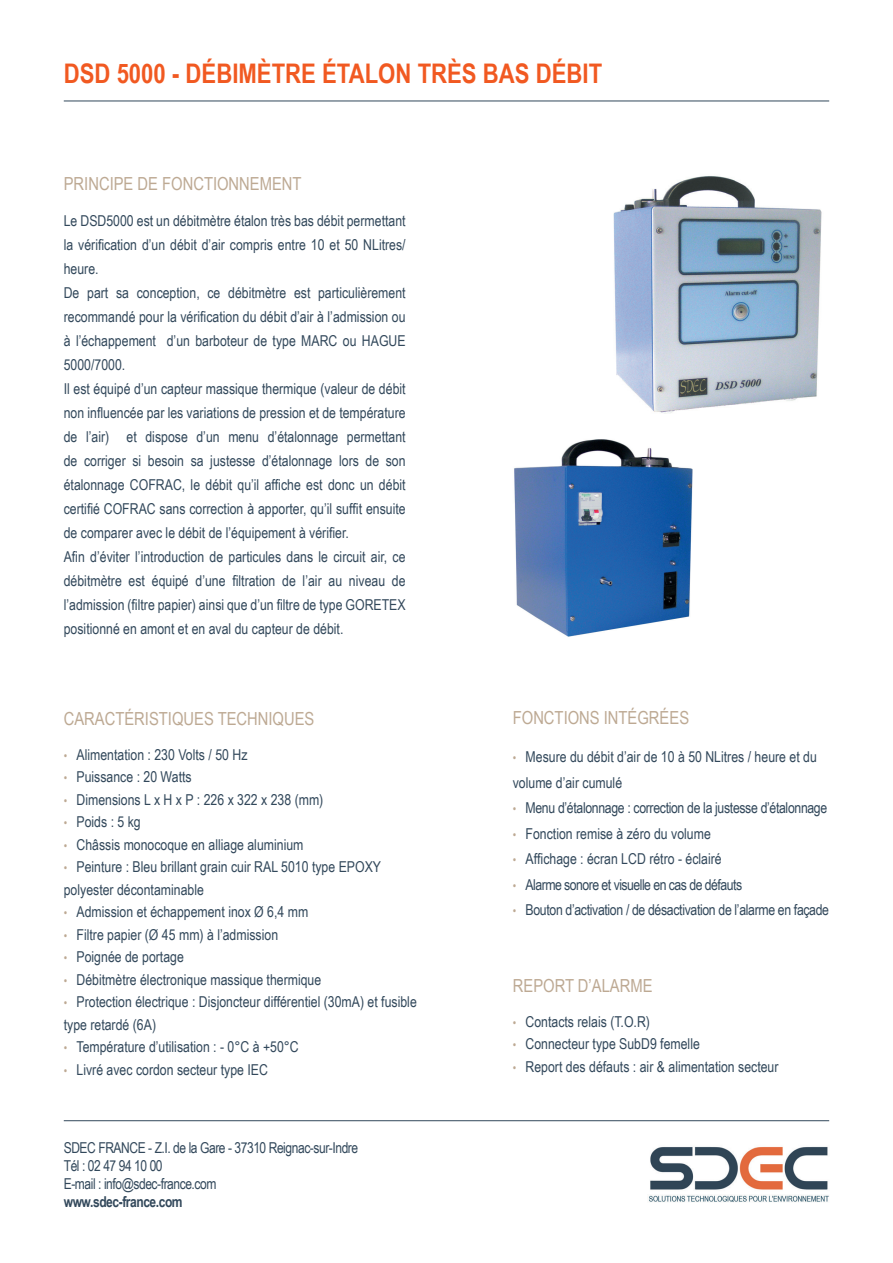
<style>
.page{position:relative;width:893px;height:1263px;background:#fff}
.page>*{position:absolute;margin:0;border:0;box-sizing:border-box;transform-origin:0 0}
.t1{font:700 27px "Arial Narrow";color:#f15921}
.t2{font:18px "Arial Narrow";color:#bda993}
.t3{font:15px/24px "Arial Narrow";color:#32485b}
.t4{font:15px "Arial Narrow";letter-spacing:-.025em;color:#32485b}
.t5{font:15px/18px "Arial Narrow";letter-spacing:-.03em;color:#32485b}
.t6{font:15px "Arial Narrow";letter-spacing:-.035em;color:#32485b}
.t7{font:700 15px "Arial Narrow";letter-spacing:-.03em;color:#32485b}
.s1{font-size:12px;color:#bda993}
</style>
<div class="page">
<img style="left:648px;top:1146px;width:181px;height:57px">
<hr style="left:64px;top:101px;width:765px;height:1px;background:#32485b">
<img style="left:613px;top:176px;width:209px;height:238px">
<img style="left:514px;top:439px;width:179px;height:198px">
<hr style="left:64px;top:1120px;width:765px;height:1px;background:#32485b">
<h1 class="t1" style="left:64px;top:53px;width:540px">DSD 5000 - DÉBIMÈTRE ÉTALON TRÈS BAS DÉBIT</h1>
<p class="t2" style="left:64px;top:170px;width:239px">PRINCIPE DE FONCTIONNEMENT</p>
<p class="t3" style="left:64px;top:208px;width:343px">Le DSD5000 est un débitmètre étalon très bas débit permettant la vérification d’un débit d’air compris entre 10 et 50 NLitres/ heure.<br>De part sa conception, ce débitmètre est particulièrement recommandé pour la vérification du débit d’air à l’admission ou à l’échappement d’un barboteur de type MARC ou HAGUE 5000/7000.<br>Il est équipé d’un capteur massique thermique (valeur de débit non influencée par les variations de pression et de température de l’air) et dispose d’un menu d’étalonnage permettant de corriger si besoin sa justesse d’étalonnage lors de son étalonnage COFRAC, le débit qu’il affiche est donc un débit certifié COFRAC sans correction à apporter, qu’il suffit ensuite de comparer avec le débit de l’équipement à vérifier.<br>Afin d’éviter l’introduction de particules dans le circuit air, ce débitmètre est équipé d’une filtration de l’air au niveau de l’admission (filtre papier) ainsi que d’un filtre de type GORETEX positionné en amont et en aval du capteur de débit.</p>
<p class="t2" style="left:64px;top:705px;width:252px">CARACTÉRISTIQUES TECHNIQUES</p>
<p class="t3" style="left:64px;top:742px;width:185px"><span class="s1">•</span> Alimentation : 230 Volts / 50 Hz</p>
<p class="t3" style="left:64px;top:764px;width:129px"><span class="s1">•</span> Puissance : 20 Watts</p>
<p class="t3" style="left:64px;top:787px;width:261px"><span class="s1">•</span> Dimensions L x H x P : 226 x 322 x 238 (mm)</p>
<p class="t3" style="left:64px;top:809px;width:79px"><span class="s1">•</span> Poids : 5 kg</p>
<p class="t3" style="left:64px;top:832px;width:241px"><span class="s1">•</span> Châssis monocoque en alliage aluminium</p>
<p class="t3" style="left:64px;top:855px;width:319px;line-height:22.5px"><span class="s1">•</span> Peinture : Bleu brillant grain cuir RAL 5010 type EPOXY polyester décontaminable</p>
<p class="t3" style="left:64px;top:899px;width:246px"><span class="s1">•</span> Admission et échappement inox Ø 6,4 mm</p>
<p class="t3" style="left:64px;top:922px;width:216px"><span class="s1">•</span> Filtre papier (Ø 45 mm) à l’admission</p>
<p class="t3" style="left:64px;top:944px;width:122px"><span class="s1">•</span> Poignée de portage</p>
<p class="t3" style="left:64px;top:967px;width:259px"><span class="s1">•</span> Débitmètre électronique massique thermique</p>
<p class="t3" style="left:64px;top:990px;width:355px;line-height:22.5px"><span class="s1">•</span> Protection électrique : Disjoncteur différentiel (30mA) et fusible type retardé (6A)</p>
<p class="t3" style="left:64px;top:1034px;width:236px"><span class="s1">•</span> Température d’utilisation : - 0°C à +50°C</p>
<p class="t3" style="left:64px;top:1057px;width:206px"><span class="s1">•</span> Livré avec cordon secteur type IEC</p>
<p class="t5" style="left:64px;top:1138px;width:296px">SDEC FRANCE - Z.I. de la Gare - 37310 Reignac-sur-Indre<br>Tél : 02 47 94 10 00<br>E-mail : info@sdec-france.com</p>
<p class="t7" style="left:64px;top:1190px;width:120px">www.sdec-france.com</p>
<p class="t2" style="left:513px;top:704px;width:178px">FONCTIONS INTÉGRÉES</p>
<p class="t3" style="left:513px;top:743px;width:306px;line-height:25.5px"><span class="s1">•</span> Mesure du débit d’air de 10 à 50 NLitres / heure et du volume d’air cumulé</p>
<p class="t4" style="left:513px;top:797px;width:316px"><span class="s1">•</span> Menu d’étalonnage : correction de la justesse d’étalonnage</p>
<p class="t3" style="left:513px;top:821px;width:200px"><span class="s1">•</span> Fonction remise à zéro du volume</p>
<p class="t3" style="left:513px;top:846px;width:210px"><span class="s1">•</span> Affichage : écran LCD rétro - éclairé</p>
<p class="t6" style="left:513px;top:873px;width:231px"><span class="s1">•</span> Alarme sonore et visuelle en cas de défauts</p>
<p class="t4" style="left:513px;top:899px;width:318px"><span class="s1">•</span> Bouton d’activation / de désactivation de l’alarme en façade</p>
<p class="t2" style="left:513px;top:972px;width:141px">REPORT D’ALARME</p>
<p class="t3" style="left:513px;top:1009px;width:139px"><span class="s1">•</span> Contacts relais (T.O.R)</p>
<p class="t3" style="left:513px;top:1031px;width:189px"><span class="s1">•</span> Connecteur type SubD9 femelle</p>
<p class="t3" style="left:513px;top:1054px;width:267px"><span class="s1">•</span> Report des défauts : air &amp; alimentation secteur</p>
</div>
